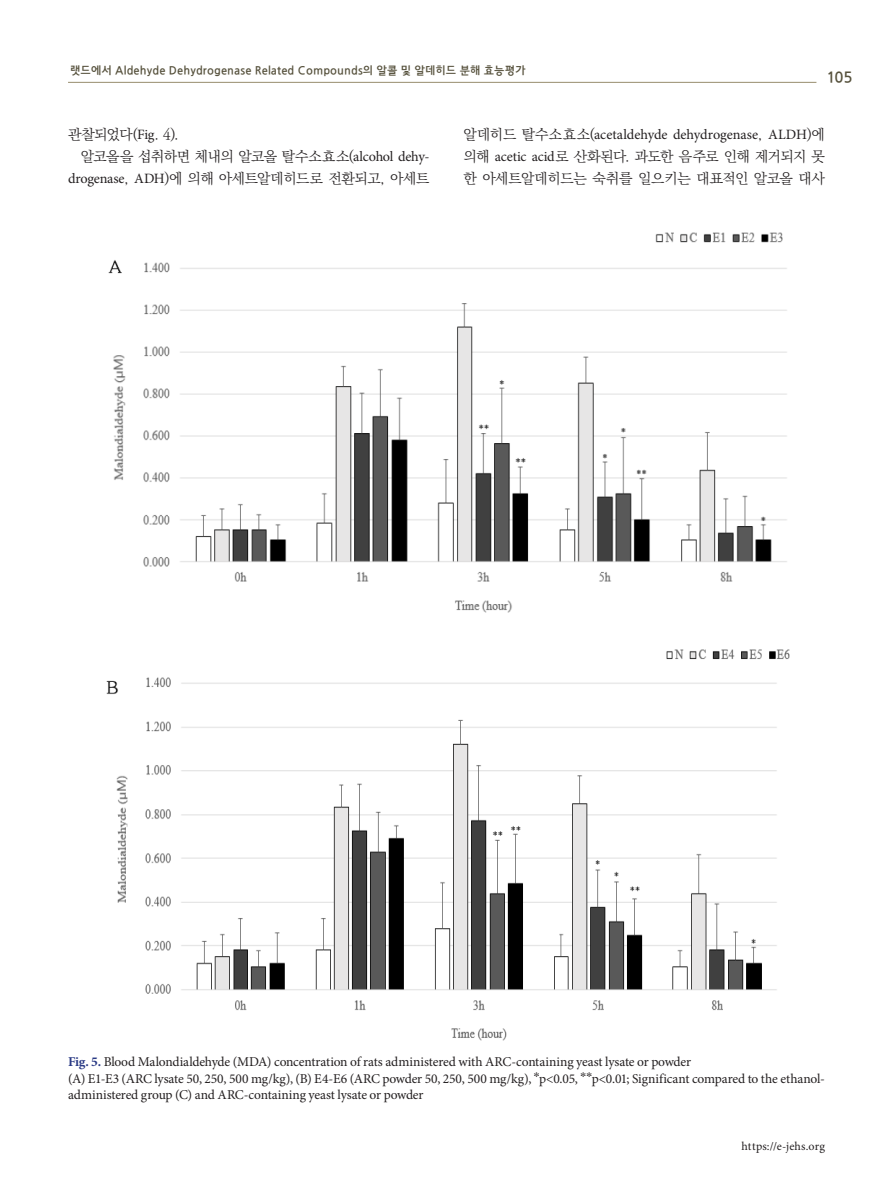
<style>
.page{position:relative;width:893px;height:1191px;background:#fff}
.page>*{position:absolute;margin:0;border:0;box-sizing:border-box;transform-origin:0 0}
.t1{font:15px "Jeju Gothic";color:#56513c}
.t2{font:300 14.25px/21.6px "Ko Pub Batang";letter-spacing:-.03em;color:#231f20;text-align:justify}
.t3{font:13.5px/16.5px "Minion Pro";letter-spacing:-.01em;color:#231f20}
.t4{font:12px "Minion Pro";letter-spacing:.01em;color:#231f20}
.t5{font:11.25px "Jeju Gothic";letter-spacing:.01em;color:#56513c}
.s1{font-family:"Minion Pro";font-weight:400}
.s2{font-weight:700;color:#2a3a85}
.s3{font-family:"Ko Pub Batang";font-weight:300}
</style>
<div class="page">
<hr style="left:68px;top:82px;width:748px;height:1px;background:#988d6d">
<img style="left:106px;top:232px;width:684px;height:809px">
<p class="t5" style="left:70px;top:65px;width:457px">랫드에서 Aldehyde Dehydrogenase Related Compounds의 알콜 및 알데히드 분해 효능평가</p>
<p class="t1" style="left:827px;top:71px;width:27px">105</p>
<p class="t2" style="left:68px;top:124px;width:113px">관찰되었다(<span class="s1">Fig</span>. 4).</p>
<p class="t2" style="left:81px;top:146px;width:350px">알코올을 섭취하면 체내의 알코올 탈수소효소(<span class="s1">alcohol dehy-</span></p>
<p class="t2" style="left:68px;top:168px;width:363px"><span class="s1">drogenase</span>, <span class="s1">ADH</span>)에 의해 아세트알데히드로 전환되고, 아세트</p>
<p class="t2" style="left:463px;top:125px;width:363px">알데히드 탈수소효소(<span class="s1">acetaldehyde dehydrogenase</span>, <span class="s1">ALDH</span>)에 의해 <span class="s1">acetic acid</span>로 산화된다. 과도한 음주로 인해 제거되지 못 한 아세트알데히드는 숙취를 일으키는 대표적인 알코올 대사</p>
<p class="t3" style="left:68px;top:1053px;width:758px"><span class="s2">Fig. 5.</span> Blood Malondialdehyde (MDA) concentration of rats administered with ARC-containing yeast lysate or powder<br>(A) E1-E3 (ARC lysate 50, 250, 500 mg/kg), (B) E4-E6 (ARC powder 50, 250, 500 mg/kg), <span class="s3">*</span>p&lt;0.05, <span class="s3">**</span>p&lt;0.01; Significant compared to the ethanol&shy;administered group (C) and ARC-containing yeast lysate or powder</p>
<p class="t4" style="left:742px;top:1138px;width:85px">https://e-jehs.org</p>
</div>
